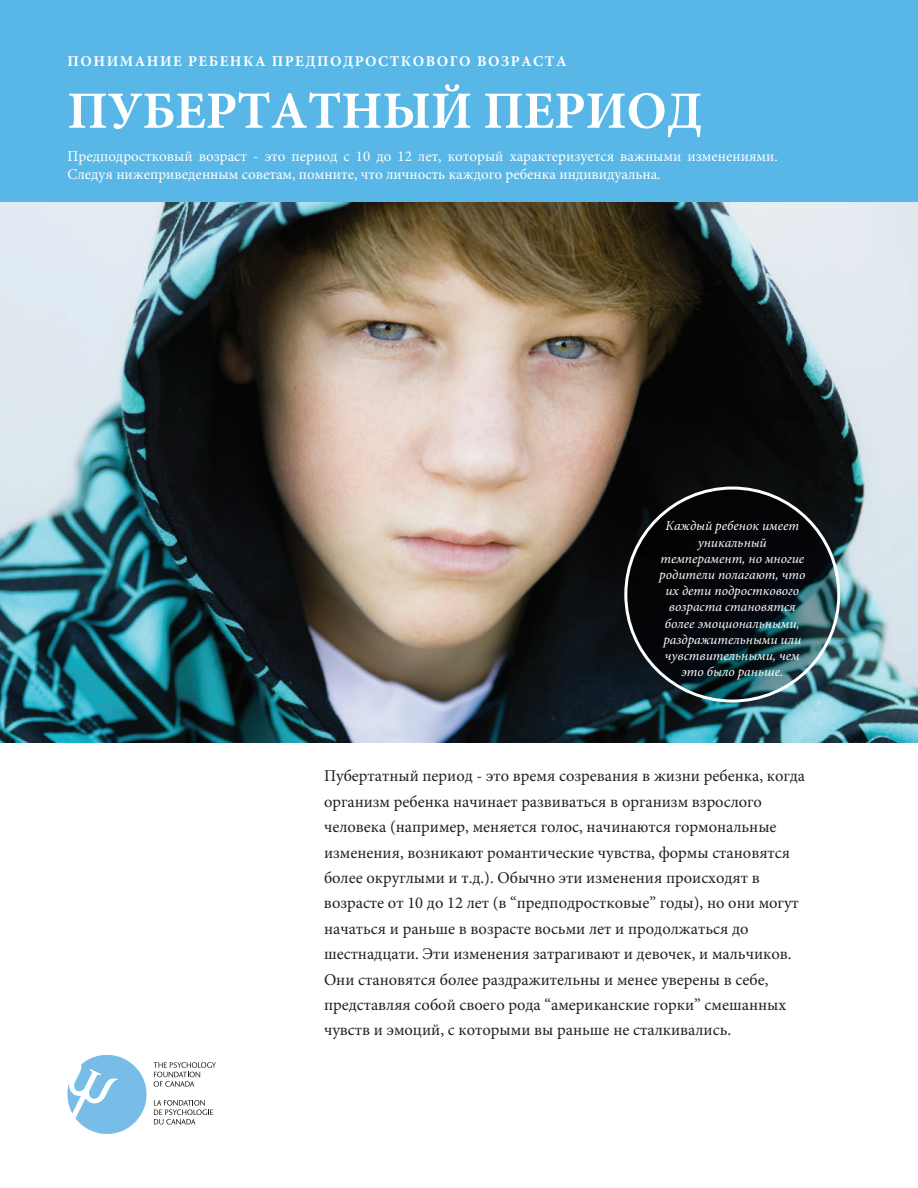
<style>
.page{position:relative;width:918px;height:1188px;background:#fff}
.page>*{position:absolute;margin:0;border:0;box-sizing:border-box;transform-origin:0 0}
.t1{font:700 52.5px "Minion Pro";color:#fff}
.t2{font:16.5px/25.3px "Minion Pro";color:#231f20}
.t3{font:15px/18px "Minion Pro";color:#fff}
.t4{font:700 15px "Minion Pro";letter-spacing:.1em;color:#fff}
.t5{font:italic 13.5px/16.2px "Minion Pro";color:#fff;text-align:center}
</style>
<div class="page">
<div style="left:0;top:0;width:918px;height:202px;background:#58b7e7"></div>
<img style="left:0;top:202px;width:918px;height:540px">
<svg style="left:67px;top:1055px;width:149px;height:79px"></svg>
<svg style="left:624px;top:487px;width:216px;height:216px;background:#19252a"></svg>
<p class="t4" style="left:68px;top:50px;width:501px">ПОНИМАНИЕ РЕБЕНКА ПРЕДПОДРОСТКОВОГО ВОЗРАСТА</p>
<h1 class="t1" style="left:68px;top:74px;width:636px">ПУБЕРТАТНЫЙ ПЕРИОД</h1>
<p class="t3" style="left:68px;top:147px;width:712px">Предподростковый возраст - это период с 10 до 12 лет, который характеризуется важными изменениями.<br>Следуя нижеприведенным советам, помните, что личность каждого ребенка индивидуальна.</p>
<p class="t5" style="left:659px;top:518px;width:148px">Каждый ребенок имеет уникальный темперамент, но многие родители полагают, что их дети подросткового возраста становятся более эмоциональными, раздражительными или чувствительными, чем это было раньше.</p>
<p class="t2" style="left:324px;top:764px;width:483px">Пубертатный период - это время созревания в жизни ребенка, когда организм ребенка начинает развиваться в организм взрослого человека (например, меняется голос, начинаются гормональные изменения, возникают романтические чувства, формы становятся более округлыми и т.д.). Обычно эти изменения происходят в возрасте от 10 до 12 лет (в “предподростковые” годы), но они могут начаться и раньше в возрасте восьми лет и продолжаться до шестнадцати. Эти изменения затрагивают и девочек, и мальчиков.<br>Они становятся более раздражительны и менее уверены в себе, представляя собой своего рода “американские горки” смешанных чувств и эмоций, с которыми вы раньше не сталкивались.</p>
</div>
